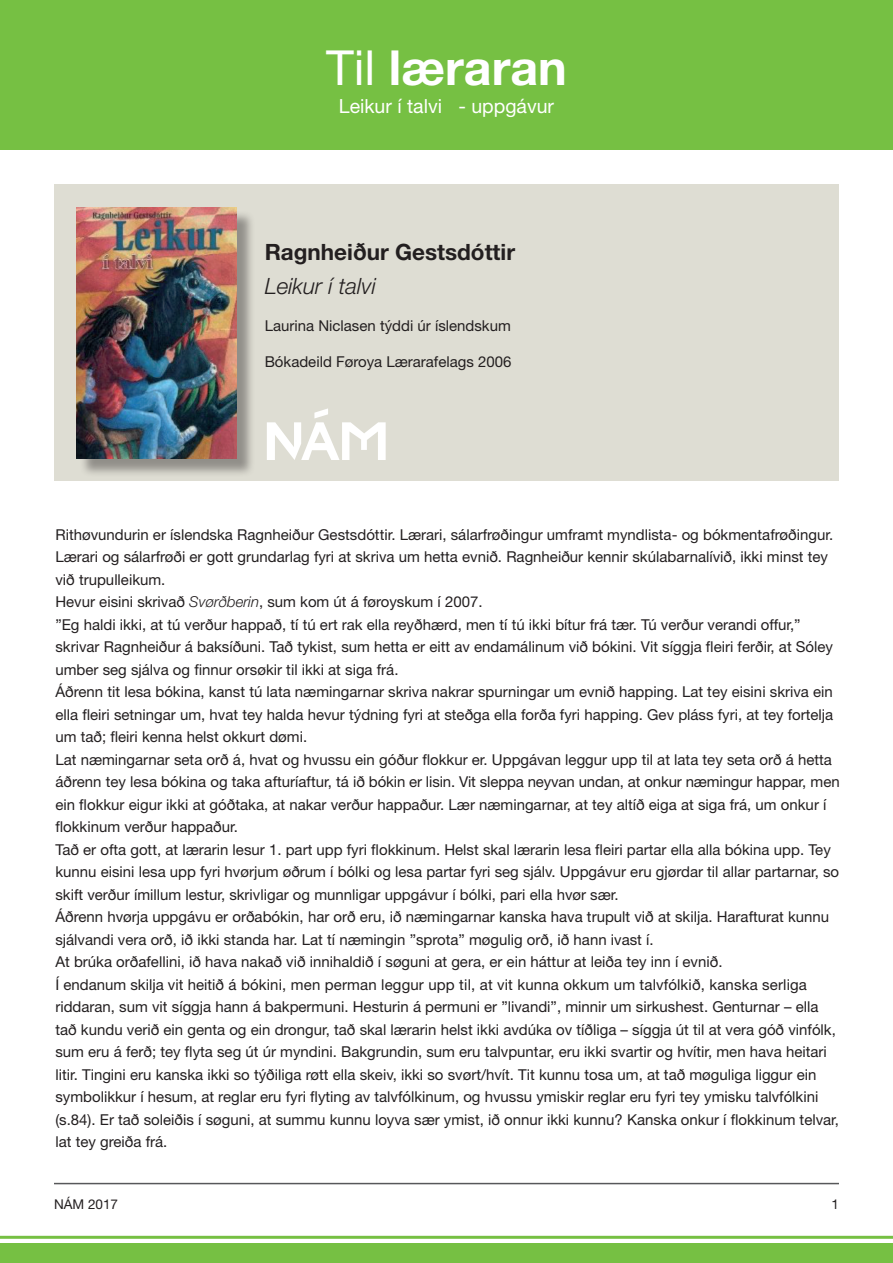
<style>
.page{position:relative;width:893px;height:1263px;background:#fff}
.page>*{position:absolute;margin:0;border:0;box-sizing:border-box;transform-origin:0 0}
.t1{font:700 48.3px "Helvetica Neue LT Std";color:#fff}
.t2{font:700 22.5px "Helvetica Neue LT Std";color:#231f20}
.t3{font:italic 300 22.5px "Helvetica Neue LT Std";color:#231f20}
.t4{font:19.5px "Helvetica Neue LT Std";color:#fff}
.t5{font:15px/22.5px "Helvetica Neue LT Std";color:#231f20}
.t6{font:13.5px "Helvetica Neue LT Std";color:#231f20}
.s1{font-weight:400}
.s2{font-weight:300;font-style:italic}
</style>
<div class="page">
<div style="left:0;top:0;width:893px;height:150px;background:#76c043"></div>
<div style="left:54px;top:184px;width:784px;height:296px;background:#deddd3"></div>
<div style="left:79px;top:210px;width:176px;height:267px;background:#231f20;opacity:.41"></div>
<img style="left:76px;top:208px;width:161px;height:251px">
<hr style="left:54px;top:1183px;width:785px;height:1px;background:#57585a">
<svg style="left:267px;top:408px;width:119px;height:52px"></svg>
<div style="left:0;top:1244px;width:893px;height:19px;background:#76c043"></div>
<hr style="left:0;top:1236px;width:893px;height:3px;background:#76c043">
<h1 class="t1" style="left:326px;top:38px;width:242px"><span class="s1">Til</span> læraran</h1>
<h3 class="t4" style="left:339px;top:94px;width:217px">Leikur í talvi - uppgávur</h3>
<h2 class="t2" style="left:265px;top:238px;width:252px">Ragnheiður Gestsdóttir</h2>
<h2 class="t3" style="left:265px;top:272px;width:113px">Leikur í talvi</h2>
<p class="t5" style="left:265px;top:314px;width:248px">Laurina Niclasen týddi úr íslendskum</p>
<p class="t5" style="left:265px;top:350px;width:248px">Bókadeild Føroya Lærarafelags 2006</p>
<p class="t5" style="left:55px;top:523px;width:786px">Rithøvundurin er íslendska Ragnheiður Gestsdóttir. Lærari, sálarfrøðingur umframt myndlista- og bókmentafrøðingur.<br>Lærari og sálarfrøði er gott grundarlag fyri at skriva um hetta evnið. Ragnheiður kennir skúlabarnalívið, ikki minst tey við trupulleikum.<br>Hevur eisini skrivað <span class="s2">Svørðberin</span>, sum kom út á føroyskum í 2007.<br>”Eg haldi ikki, at tú verður happað, tí tú ert rak ella reyðhærd, men tí tú ikki bítur frá tær. Tú verður verandi offur,” skrivar Ragnheiður á baksíðuni. Tað tykist, sum hetta er eitt av endamálinum við bókini. Vit síggja fleiri ferðir, at Sóley umber seg sjálva og finnur orsøkir til ikki at siga frá.<br>Áðrenn tit lesa bókina, kanst tú lata næmingarnar skriva nakrar spurningar um evnið happing. Lat tey eisini skriva ein ella fleiri setningar um, hvat tey halda hevur týdning fyri at steðga ella forða fyri happing. Gev pláss fyri, at tey fortelja um tað; fleiri kenna helst okkurt dømi.<br>Lat næmingarnar seta orð á, hvat og hvussu ein góður flokkur er. Uppgávan leggur upp til at lata tey seta orð á hetta áðrenn tey lesa bókina og taka afturíaftur, tá ið bókin er lisin. Vit sleppa neyvan undan, at onkur næmingur happar, men ein flokkur eigur ikki at góðtaka, at nakar verður happaður. Lær næmingarnar, at tey altíð eiga at siga frá, um onkur í flokkinum verður happaður.<br>Tað er ofta gott, at lærarin lesur 1. part upp fyri flokkinum. Helst skal lærarin lesa fleiri partar ella alla bókina upp. Tey kunnu eisini lesa upp fyri hvørjum øðrum í bólki og lesa partar fyri seg sjálv. Uppgávur eru gjørdar til allar partarnar, so skift verður ímillum lestur, skrivligar og munnligar uppgávur í bólki, pari ella hvør sær.<br>Áðrenn hvørja uppgávu er orðabókin, har orð eru, ið næmingarnar kanska hava trupult við at skilja. Harafturat kunnu sjálvandi vera orð, ið ikki standa har. Lat tí næmingin ”sprota” møgulig orð, ið hann ivast í.<br>At brúka orðafellini, ið hava nakað við innihaldið í søguni at gera, er ein háttur at leiða tey inn í evnið.<br>Í endanum skilja vit heitið á bókini, men perman leggur upp til, at vit kunna okkum um talvfólkið, kanska serliga riddaran, sum vit síggja hann á bakpermuni. Hesturin á permuni er ”livandi”, minnir um sirkushest. Genturnar – ella tað kundu verið ein genta og ein drongur, tað skal lærarin helst ikki avdúka ov tíðliga – síggja út til at vera góð vinfólk, sum eru á ferð; tey flyta seg út úr myndini. Bakgrundin, sum eru talvpuntar, eru ikki svartir og hvítir, men hava heitari litir. Tingini eru kanska ikki so týðiliga røtt ella skeiv, ikki so svørt/hvít. Tit kunnu tosa um, at tað møguliga liggur ein symbolikkur í hesum, at reglar eru fyri flyting av talvfólkinum, og hvussu ymiskir reglar eru fyri tey ymisku talvfólkini (s.84). Er tað soleiðis í søguni, at summu kunnu loyva sær ymist, ið onnur ikki kunnu? Kanska onkur í flokkinum telvar, lat tey greiða frá.</p>
<p class="t6" style="left:54px;top:1196px;width:66px">NÁM 2017</p>
<p class="t6" style="left:831px;top:1196px;width:9px">1</p>
</div>
